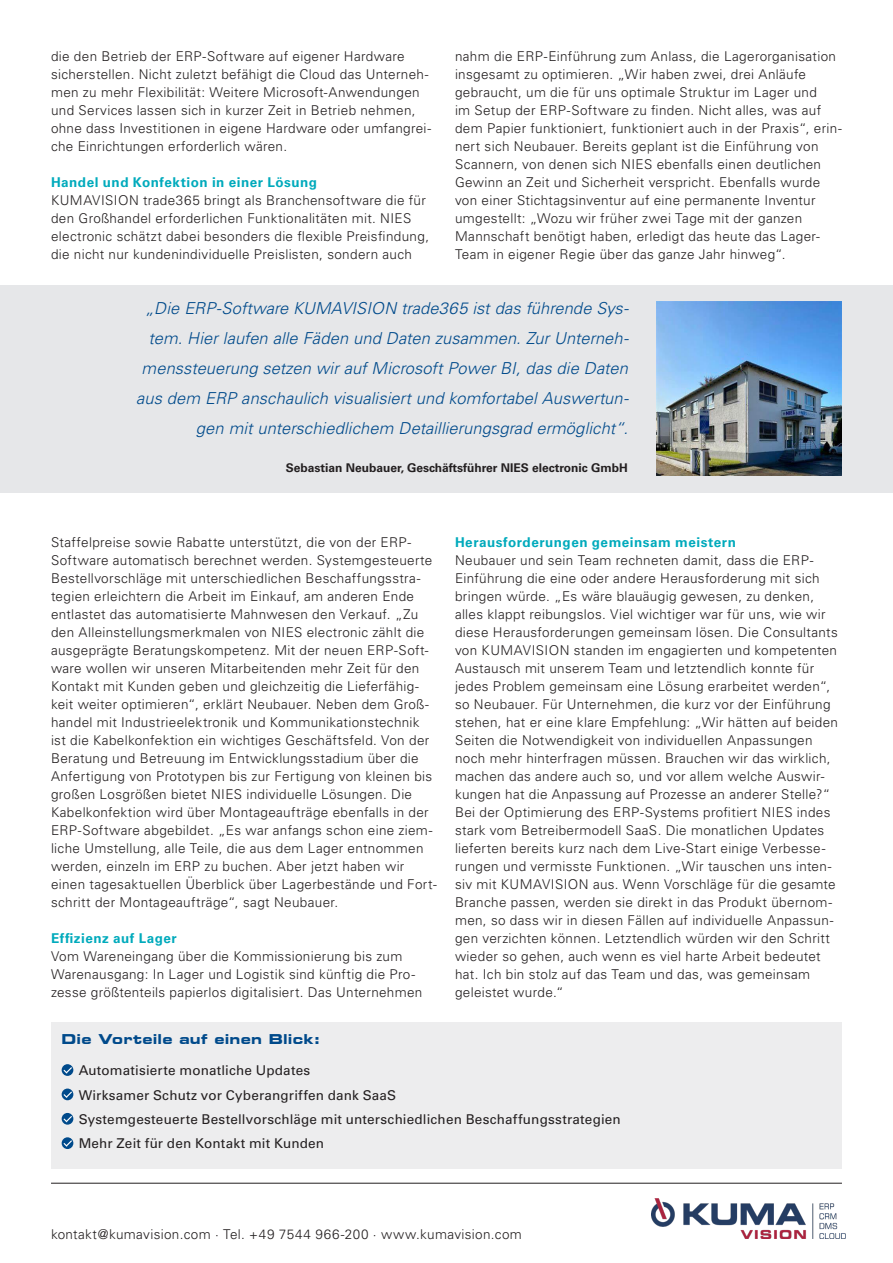
<style>
.page{position:relative;width:893px;height:1263px;background:#fff}
.page>*{position:absolute;margin:0;border:0;box-sizing:border-box;transform-origin:0 0}
.Zitat{font:italic 300 16.5px/30px "Univers LT Std";letter-spacing:.01em;color:#004a8b;text-align:right}
.Fließtext_Univers_45_Light{font:300 13.5px/18px "Univers LT Std";letter-spacing:.025em;color:#231f20}
.t1{font:13.5px "Univers LT Std";letter-spacing:.015em;color:#231f20}
.Headline_im_Fließtext{font:700 13.5px "Univers LT Std";letter-spacing:.035em;color:#00aabc}
.Adresszeile_RS{font:300 13.5px "Univers LT Std";letter-spacing:.025em;color:#231f20}
.t2{font:700 expanded 13.5px "Square 721 BT";letter-spacing:.02em;color:#004a8b}
.t3{font:700 12px "Univers LT Std";color:#231f20}
</style>
<div class="page">
<div style="left:0;top:285px;width:893px;height:208px;background:#e6e7e9"></div>
<img style="left:657px;top:302px;width:185px;height:174px">
<div style="left:51px;top:1022px;width:791px;height:147px;background:#ededee"></div>
<img style="left:652px;top:1199px;width:194px;height:39px">
<hr style="left:51px;top:1183px;width:791px;height:1px;background:#231f20">
<svg style="left:62px;top:1064px;width:11px;height:12px"></svg>
<svg style="left:63px;top:1067px;width:9px;height:6px"></svg>
<svg style="left:62px;top:1088px;width:11px;height:12px"></svg>
<svg style="left:63px;top:1091px;width:9px;height:7px"></svg>
<svg style="left:62px;top:1113px;width:11px;height:12px"></svg>
<svg style="left:63px;top:1116px;width:9px;height:6px"></svg>
<svg style="left:62px;top:1137px;width:11px;height:12px"></svg>
<svg style="left:63px;top:1140px;width:9px;height:7px"></svg>
<p class="Fließtext_Univers_45_Light" style="left:51px;top:47px;width:382px">die den Betrieb der ERP-Software auf eigener Hardware sicherstellen. Nicht zuletzt befähigt die Cloud das Unterneh&shy;men zu mehr Flexibilität: Weitere Microsoft-Anwendungen und Services lassen sich in kurzer Zeit in Betrieb nehmen, ohne dass Investitionen in eigene Hardware oder umfangrei&shy;che Einrichtungen erforderlich wären.</p>
<p class="Headline_im_Fließtext" style="left:51px;top:174px;width:268px">Handel und Konfektion in einer Lösung</p>
<p class="Fließtext_Univers_45_Light" style="left:51px;top:191px;width:380px">KUMAVISION trade365 bringt als Branchensoftware die für den Großhandel erforderlichen Funktionalitäten mit. NIES electronic schätzt dabei besonders die flexible Preisfindung, die nicht nur kundenindividuelle Preislisten, sondern auch</p>
<p class="Fließtext_Univers_45_Light" style="left:455px;top:47px;width:388px">nahm die ERP-Einführung zum Anlass, die Lagerorganisation insgesamt zu optimieren. „Wir haben zwei, drei Anläufe gebraucht, um die für uns optimale Struktur im Lager und<br>im Setup der ERP-Software zu finden. Nicht alles, was auf dem Papier funktioniert, funktioniert auch in der Praxis“, erin&shy;nert sich Neubauer. Bereits geplant ist die Einführung von Scannern, von denen sich NIES ebenfalls einen deutlichen Gewinn an Zeit und Sicherheit verspricht. Ebenfalls wurde von einer Stichtagsinventur auf eine permanente Inventur umgestellt: „Wozu wir früher zwei Tage mit der ganzen Mannschaft benötigt haben, erledigt das heute das Lager-Team in eigener Regie über das ganze Jahr hinweg“.</p>
<p class="Zitat" style="left:136px;top:293px;width:494px">„Die ERP-Software KUMAVISION trade365 ist das führende Sys&shy;tem. Hier laufen alle Fäden und Daten zusammen. Zur Unterneh&shy;menssteuerung setzen wir auf Microsoft Power BI, das die Daten aus dem ERP anschaulich visualisiert und komfortabel Auswertun&shy;gen mit unterschiedlichem Detaillierungsgrad ermöglicht“.</p>
<p class="t3" style="left:286px;top:461px;width:344px">Sebastian Neubauer, Geschäftsführer NIES electronic GmbH</p>
<p class="Fließtext_Univers_45_Light" style="left:51px;top:533px;width:387px">Staffelpreise sowie Rabatte unterstützt, die von der ERP-Software automatisch berechnet werden. Systemgesteuerte Bestellvorschläge mit unterschiedlichen Beschaffungsstra&shy;tegien erleichtern die Arbeit im Einkauf, am anderen Ende entlastet das automatisierte Mahnwesen den Verkauf. „Zu den Alleinstellungsmerkmalen von NIES electronic zählt die ausgeprägte Beratungskompetenz. Mit der neuen ERP-Soft&shy;ware wollen wir unseren Mitarbeitenden mehr Zeit für den Kontakt mit Kunden geben und gleichzeitig die Lieferfähig&shy;keit weiter optimieren“, erklärt Neubauer. Neben dem Groß&shy;handel mit Industrieelektronik und Kommunikationstechnik ist die Kabelkonfektion ein wichtiges Geschäftsfeld. Von der Beratung und Betreuung im Entwicklungsstadium über die Anfertigung von Prototypen bis zur Fertigung von kleinen bis großen Losgrößen bietet NIES individuelle Lösungen. Die Kabelkonfektion wird über Montageaufträge ebenfalls in der ERP-Software abgebildet. „Es war anfangs schon eine ziem&shy;liche Umstellung, alle Teile, die aus dem Lager entnommen werden, einzeln im ERP zu buchen. Aber jetzt haben wir einen tagesaktuellen Überblick über Lagerbestände und Fort&shy;schritt der Montageaufträge“, sagt Neubauer.</p>
<p class="Headline_im_Fließtext" style="left:51px;top:930px;width:127px">Effizienz auf Lager</p>
<p class="Fließtext_Univers_45_Light" style="left:51px;top:947px;width:373px">Vom Wareneingang über die Kommissionierung bis zum<br>Warenausgang: In Lager und Logistik sind künftig die Pro&shy;zesse größtenteils papierlos digitalisiert. Das Unternehmen</p>
<p class="Headline_im_Fließtext" style="left:455px;top:534px;width:282px">Herausforderungen gemeinsam meistern</p>
<p class="Fließtext_Univers_45_Light" style="left:455px;top:551px;width:385px">Neubauer und sein Team rechneten damit, dass die ERP-Einführung die eine oder andere Herausforderung mit sich bringen würde. „Es wäre blauäugig gewesen, zu denken, alles klappt reibungslos. Viel wichtiger war für uns, wie wir diese Herausforderungen gemeinsam lösen. Die Consultants von KUMAVISION standen im engagierten und kompetenten Austausch mit unserem Team und letztendlich konnte für jedes Problem gemeinsam eine Lösung erarbeitet werden“, so Neubauer. Für Unternehmen, die kurz vor der Einführung stehen, hat er eine klare Empfehlung: „Wir hätten auf beiden Seiten die Notwendigkeit von individuellen Anpassungen noch mehr hinterfragen müssen. Brauchen wir das wirklich, machen das andere auch so, und vor allem welche Auswir&shy;kungen hat die Anpassung auf Prozesse an anderer Stelle?“ Bei der Optimierung des ERP-Systems profitiert NIES indes stark vom Betreibermodell SaaS. Die monatlichen Updates lieferten bereits kurz nach dem Live-Start einige Verbesse&shy;rungen und vermisste Funktionen. „Wir tauschen uns inten&shy;siv mit KUMAVISION aus. Wenn Vorschläge für die gesamte Branche passen, werden sie direkt in das Produkt übernom&shy;men, so dass wir in diesen Fällen auf individuelle Anpassun&shy;gen verzichten können. Letztendlich würden wir den Schritt wieder so gehen, auch wenn es viel harte Arbeit bedeutet hat. Ich bin stolz auf das Team und das, was gemeinsam geleistet wurde.“</p>
<p class="t2" style="left:62px;top:1031px;width:260px">Die Vorteile auf einen Blick:</p>
<p class="t1" style="left:79px;top:1062px;width:233px">Automatisierte monatliche Updates</p>
<p class="t1" style="left:79px;top:1087px;width:319px">Wirksamer Schutz vor Cyberangriffen dank SaaS</p>
<p class="t1" style="left:79px;top:1111px;width:544px">Systemgesteuerte Bestellvorschläge mit unterschiedlichen Beschaffungsstrategien</p>
<p class="t1" style="left:79px;top:1135px;width:247px">Mehr Zeit für den Kontakt mit Kunden</p>
<p class="Adresszeile_RS" style="left:51px;top:1226px;width:472px">kontakt@kumavision.com · Tel. +49 7544 966-200 · www.kumavision.com</p>
</div>
